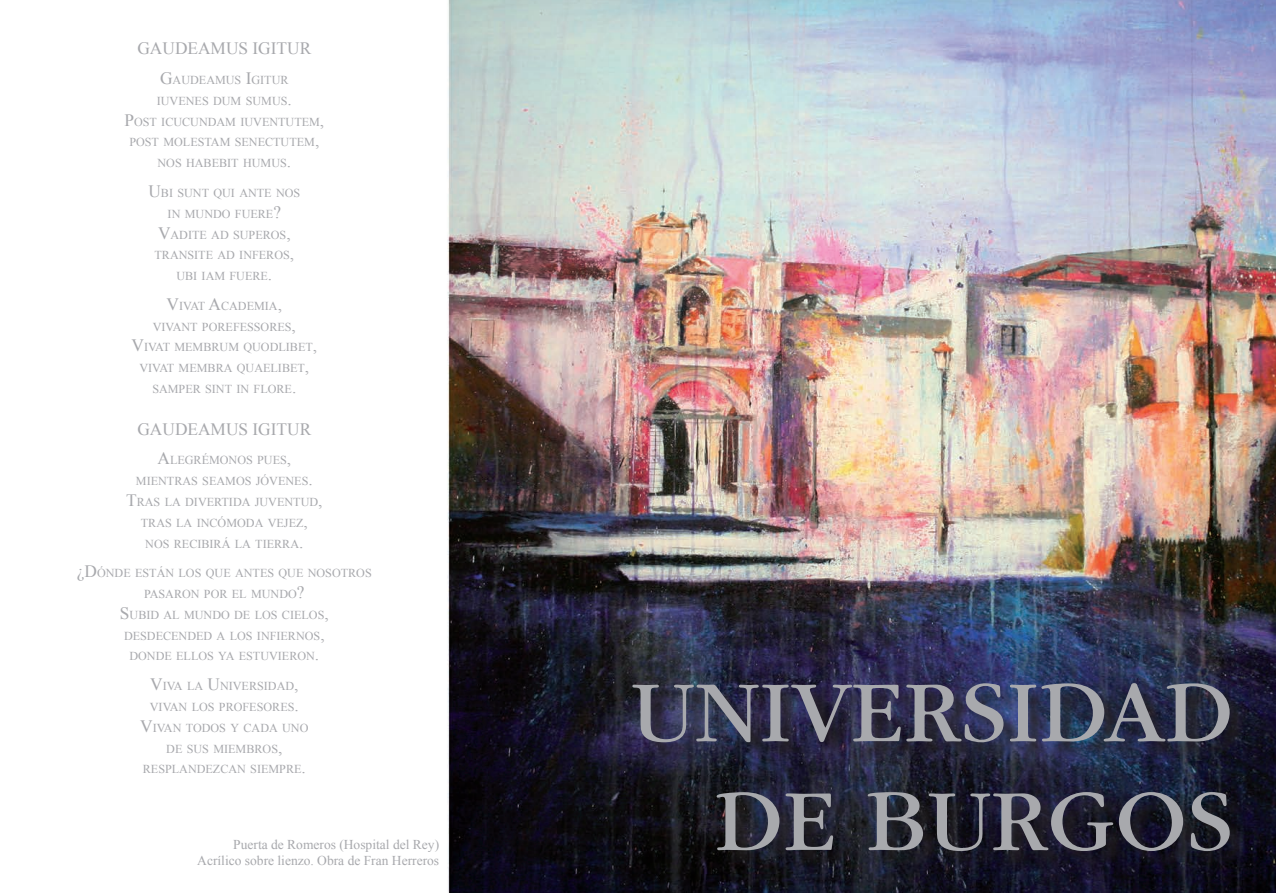
<style>
.page{position:relative;width:1276px;height:893px;background:#fff}
.page>*{position:absolute;margin:0;border:0;box-sizing:border-box;transform-origin:0 0}
.t1{font:90.6px "ITC Garamond Std";color:#a8a9ad}
.t2{font:17.4px "Times New Roman";color:#a8a9ad}
.t3{font:13.5px "Times New Roman";color:#a8a9ad}
.t4{font:12.15px "Times New Roman";color:#a8a9ad}
.s1{font-size:17.4px}
</style>
<div class="page">
<img style="left:447px;top:0;width:829px;height:893px">
<div style="left:635px;top:686px;width:613px;height:183px;background:#231f20;opacity:.75"></div>
<p class="t2" style="left:137px;top:37px;width:175px">GAUDEAMUS IGITUR</p>
<p class="t4" style="left:160px;top:72px;width:23px"><span class="s1">G</span>AUDEAMUS</p>
<p class="t4" style="left:246px;top:72px;width:15px"><span class="s1">I</span>GITUR</p>
<p class="t4" style="left:157px;top:93px;width:67px">IUVENES DUM</p>
<p class="t4" style="left:246px;top:93px;width:10px">SUMUS</p>
<p class="t2" style="left:287px;top:87px;width:6px">.</p>
<p class="t4" style="left:124px;top:113px;width:94px"><span class="s1">P</span>OST ICUCUNDAM</p>
<p class="t4" style="left:240px;top:113px;width:47px">IUVENTUTEM</p>
<p class="t2" style="left:320px;top:108px;width:6px">,</p>
<p class="t4" style="left:129px;top:134px;width:70px">POST MOLESTAM</p>
<p class="t4" style="left:235px;top:134px;width:48px">SENECTUTEM</p>
<p class="t2" style="left:315px;top:129px;width:6px">,</p>
<p class="t4" style="left:157px;top:155px;width:104px">NOS HABEBIT HUMUS</p>
<p class="t2" style="left:287px;top:150px;width:6px">.</p>
<p class="t4" style="left:148px;top:185px;width:152px"><span class="s1">U</span>BI SUNT QUI ANTE NOS</p>
<p class="t4" style="left:168px;top:206px;width:83px">IN MUNDO FUERE</p>
<p class="t2" style="left:273px;top:200px;width:9px">?</p>
<p class="t4" style="left:158px;top:226px;width:21px"><span class="s1">V</span>ADITE</p>
<p class="t4" style="left:211px;top:226px;width:31px">AD SUPER</p>
<p class="t4" style="left:271px;top:226px;width:21px">OS<span class="s1">,</span></p>
<p class="t4" style="left:154px;top:247px;width:9px">TRA</p>
<p class="t4" style="left:179px;top:247px;width:16px">NSITE</p>
<p class="t4" style="left:217px;top:247px;width:78px">AD INFEROS<span class="s1">,</span></p>
<p class="t4" style="left:176px;top:268px;width:34px">UBI IAM</p>
<p class="t4" style="left:229px;top:268px;width:16px">FUERE</p>
<p class="t2" style="left:268px;top:263px;width:6px">.</p>
<p class="t4" style="left:167px;top:298px;width:72px"><span class="s1">V</span>IVAT <span class="s1">A</span>CADEMIA</p>
<p class="t2" style="left:278px;top:292px;width:6px">,</p>
<p class="t4" style="left:153px;top:318px;width:145px">VIVANT POREFESS ORES <span class="s1">,</span></p>
<p class="t4" style="left:131px;top:339px;width:54px"><span class="s1">V</span>IVAT MEM</p>
<p class="t4" style="left:203px;top:339px;width:19px">BRUM</p>
<p class="t4" style="left:243px;top:339px;width:75px">QUODLIBET <span class="s1">,</span></p>
<p class="t4" style="left:139px;top:360px;width:50px">VIVAT MEM</p>
<p class="t4" style="left:208px;top:360px;width:48px">BRA QUAE</p>
<p class="t4" style="left:270px;top:360px;width:40px">LIBET <span class="s1">,</span></p>
<p class="t4" style="left:152px;top:381px;width:9px">SAMPER</p>
<p class="t4" style="left:205px;top:381px;width:93px">SINT IN FLORE <span class="s1">.</span></p>
<p class="t2" style="left:137px;top:417px;width:175px">GAUDEAMUS IGITUR</p>
<p class="t4" style="left:157px;top:452px;width:29px"><span class="s1">A</span>LEGR</p>
<p class="t4" style="left:202px;top:452px;width:64px">ÉMONOS PUES</p>
<p class="t2" style="left:287px;top:447px;width:6px">,</p>
<p class="t4" style="left:136px;top:473px;width:40px">MIENTRAS</p>
<p class="t4" style="left:202px;top:473px;width:10px">SEAM</p>
<p class="t4" style="left:236px;top:473px;width:78px">OS JÓVENES <span class="s1">.</span></p>
<p class="t4" style="left:126px;top:494px;width:20px"><span class="s1">T</span>RAS</p>
<p class="t4" style="left:165px;top:494px;width:51px">LA DIVERTIDA</p>
<p class="t4" style="left:255px;top:494px;width:69px">JUVENTUD <span class="s1">,</span></p>
<p class="t4" style="left:141px;top:514px;width:9px">TRAS</p>
<p class="t4" style="left:176px;top:514px;width:133px">LA INCÓMODA VEJEZ<span class="s1">,</span></p>
<p class="t4" style="left:145px;top:535px;width:119px">NOS RECIBIRÁ LA TIERRA</p>
<p class="t2" style="left:299px;top:530px;width:6px">.</p>
<p class="t4" style="left:77px;top:565px;width:184px"><span class="s1">¿D</span>ÓNDE ESTÁN LOS QUE ANTES</p>
<p class="t4" style="left:278px;top:565px;width:93px">QUE NOSOTROS</p>
<p class="t4" style="left:144px;top:586px;width:9px">PASAR</p>
<p class="t4" style="left:182px;top:586px;width:124px">ON POR EL MUNDO<span class="s1">?</span></p>
<p class="t4" style="left:120px;top:607px;width:210px"><span class="s1">S</span>UBID AL MUNDO DE LOS CIELOS<span class="s1">,</span></p>
<p class="t4" style="left:124px;top:627px;width:9px">DESDE</p>
<p class="t4" style="left:163px;top:627px;width:34px">CENDED</p>
<p class="t4" style="left:217px;top:627px;width:109px">A LOS INFIERNOS<span class="s1">,</span></p>
<p class="t4" style="left:129px;top:648px;width:118px">DONDE ELLOS YA ESTU</p>
<p class="t4" style="left:269px;top:648px;width:52px">VIERON<span class="s1">.</span></p>
<p class="t4" style="left:150px;top:678px;width:100px"><span class="s1">V</span>IVA LA <span class="s1">U</span>NIVERSIDAD</p>
<p class="t2" style="left:294px;top:673px;width:6px">,</p>
<p class="t4" style="left:150px;top:699px;width:150px">VIVAN LOS PROFES ORES <span class="s1">.</span></p>
<p class="t4" style="left:140px;top:719px;width:121px"><span class="s1">V</span>IVAN TODOS Y CADA</p>
<p class="t4" style="left:282px;top:719px;width:28px">UNO</p>
<p class="t4" style="left:166px;top:740px;width:29px">DE SUS</p>
<p class="t4" style="left:213px;top:740px;width:10px">MIEM</p>
<p class="t4" style="left:246px;top:740px;width:38px">BROS<span class="s1">,</span></p>
<p class="t4" style="left:143px;top:761px;width:9px">RESP</p>
<p class="t4" style="left:172px;top:761px;width:87px">LANDEZCAN SIEMPRE</p>
<p class="t2" style="left:301px;top:756px;width:6px">.</p>
<p class="t3" style="left:233px;top:836px;width:207px">Puerta de Romeros (Hospital del Rey)</p>
<p class="t3" style="left:197px;top:852px;width:243px">Acrílico sobre lienzo. Obra de Fran Herreros</p>
<p class="t1" style="left:630px;top:663px;width:605px">UNIVERSIDAD</p>
<p class="t1" style="left:714px;top:772px;width:520px">DE BURGOS</p>
</div>
